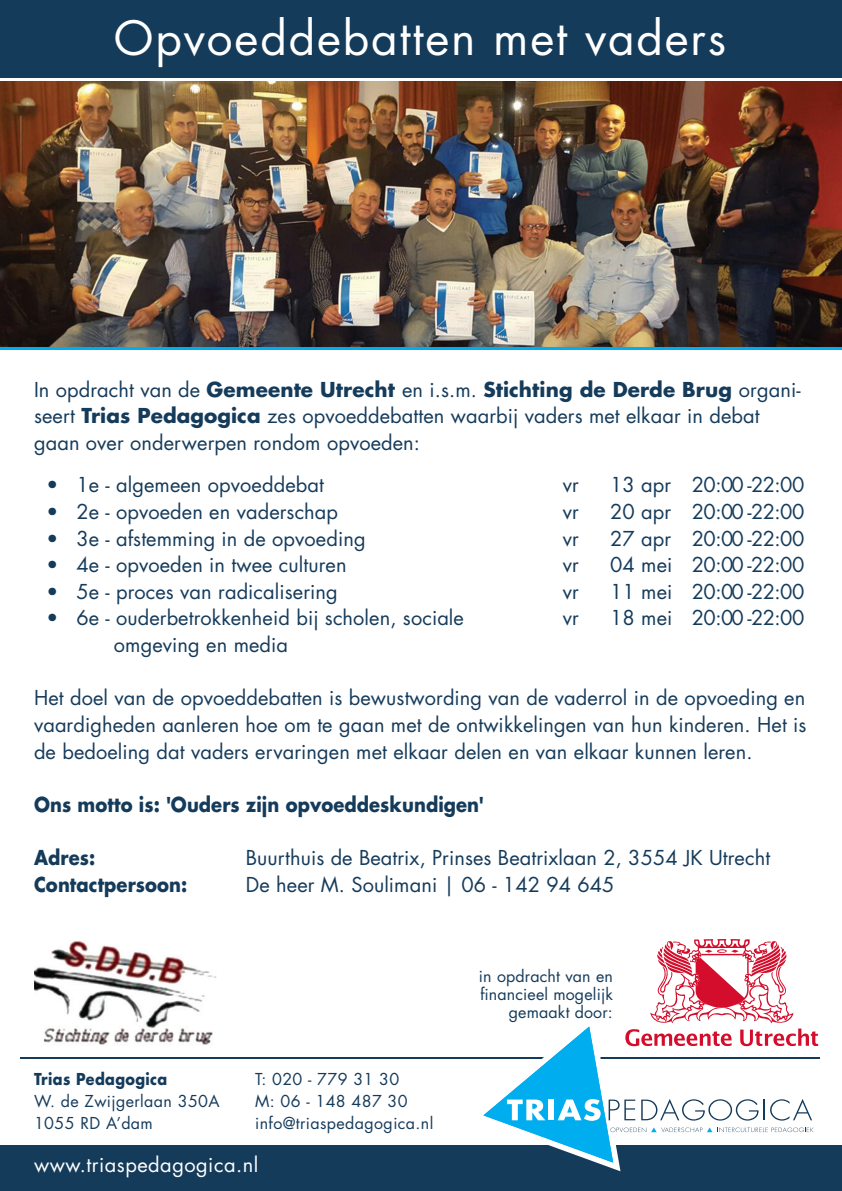
<style>
.page{position:relative;width:842px;height:1191px;background:#fff}
.page>*{position:absolute;margin:0;border:0;box-sizing:border-box;transform-origin:0 0}
.t1{font:46px "Futura Std";letter-spacing:.04em;color:#fff}
.t2{font:20px/26.6px "Futura Std";letter-spacing:.005em;color:#153b5b}
.t3{font:20px "Futura Std";letter-spacing:-.025em;color:#153b5b}
.t4{font:700 20px "Futura Std";letter-spacing:.005em;color:#153b5b;scale:.9 1}
.t5{font:20px "Futura Std";letter-spacing:.025em;color:#fff}
.t6{font:16px/22px "Futura Std";letter-spacing:.025em;color:#153b5b}
.t7{font:700 16px "Futura Std";letter-spacing:.025em;color:#153b5b;scale:.9 1}
.s1{font-weight:700}
</style>
<div class="page">
<div style="left:0;top:1145px;width:842px;height:46px;background:#153b5b"></div>
<div style="left:0;top:0;width:842px;height:79px;background:#153b5b"></div>
<hr style="left:20px;top:1057px;width:799px;height:1px;background:#153b5b">
<img style="left:0;top:81px;width:842px;height:267px">
<img style="left:34px;top:940px;width:182px;height:105px">
<hr style="left:0;top:78px;width:842px;height:3px;background:#fff">
<svg style="left:472px;top:939px;width:346px;height:232px"></svg>
<hr style="left:0;top:348px;width:842px;height:2px;background:#00aeef">
<h1 class="t1" style="left:114px;top:9px;width:614px">Opvoeddebatten met vaders</h1>
<p class="t2" style="left:34px;top:376px;width:768px">In opdracht van de <span class="s1">Gemeente Utrecht</span> en i.s.m. <span class="s1">Stichting de Derde Brug</span> organi&shy;seert <span class="s1">Trias Pedagogica</span> zes opvoeddebatten waarbij vaders met elkaar in debat gaan over onderwerpen rondom opvoeden:</p>
<p class="t2" style="left:47px;top:472px;width:279px">• 1e - algemeen opvoeddebat</p>
<p class="t2" style="left:563px;top:472px;width:18px">vr</p>
<p class="t3" style="left:610px;top:472px;width:196px">13 apr 20:00 -22:00</p>
<p class="t2" style="left:47px;top:498px;width:293px">• 2e - opvoeden en vaderschap</p>
<p class="t2" style="left:563px;top:498px;width:18px">vr</p>
<p class="t3" style="left:610px;top:499px;width:196px">20 apr 20:00 -22:00</p>
<p class="t2" style="left:47px;top:525px;width:321px">• 3e - afstemming in de opvoeding</p>
<p class="t2" style="left:563px;top:525px;width:18px">vr</p>
<p class="t3" style="left:610px;top:525px;width:196px">27 apr 20:00 -22:00</p>
<p class="t2" style="left:47px;top:552px;width:302px">• 4e - opvoeden in twee culturen</p>
<p class="t2" style="left:563px;top:552px;width:18px">vr</p>
<p class="t3" style="left:610px;top:552px;width:196px">04 mei 20:00 -22:00</p>
<p class="t2" style="left:47px;top:578px;width:293px">• 5e - proces van radicalisering</p>
<p class="t2" style="left:563px;top:578px;width:18px">vr</p>
<p class="t3" style="left:610px;top:579px;width:196px">11 mei 20:00 -22:00</p>
<p class="t2" style="left:47px;top:605px;width:419px">• 6e - ouderbetrokkenheid bij scholen, sociale</p>
<p class="t2" style="left:563px;top:605px;width:18px">vr</p>
<p class="t3" style="left:610px;top:605px;width:196px">18 mei 20:00 -22:00</p>
<p class="t2" style="left:114px;top:631px;width:176px">omgeving en media</p>
<p class="t2" style="left:34px;top:685px;width:774px;text-align:justify">Het doel van de opvoeddebatten is bewustwording van de vaderrol in de opvoeding en vaardigheden aanleren hoe om te gaan met de ontwikkelingen van hun kinderen. Het is de bedoeling dat vaders ervaringen met elkaar delen en van elkaar kunnen leren.</p>
<p class="t4" style="left:34px;top:791px;width:501px">Ons motto is: 'Ouders zijn opvoeddeskundigen'</p>
<p class="t4" style="left:34px;top:844px;width:70px">Adres:</p>
<p class="t2" style="left:246px;top:844px;width:526px">Buurthuis de Beatrix, Prinses Beatrixlaan 2, 3554 JK Utrecht</p>
<p class="t4" style="left:34px;top:870px;width:172px">Contactpersoon:</p>
<p class="t2" style="left:246px;top:871px;width:370px">De heer M. Soulimani | 06 - 142 94 645</p>
<p class="t7" style="left:34px;top:1068px;width:150px">Trias Pedagogica</p>
<p class="t6" style="left:34px;top:1090px;width:187px">W. de Zwijgerlaan 350A<br>1055 RD A’dam</p>
<p class="t5" style="left:34px;top:1151px;width:226px">www.triaspedagogica.nl</p>
<p class="t6" style="left:255px;top:1068px;width:180px">T: 020 - 779 31 30<br>M: 06 - 148 487 30 info@triaspedagogica.nl</p>
<p class="t6" style="left:479px;top:967px;width:135px;line-height:18px;text-align:right">in opdracht van en financieel mogelijk gemaakt door:</p>
</div>
